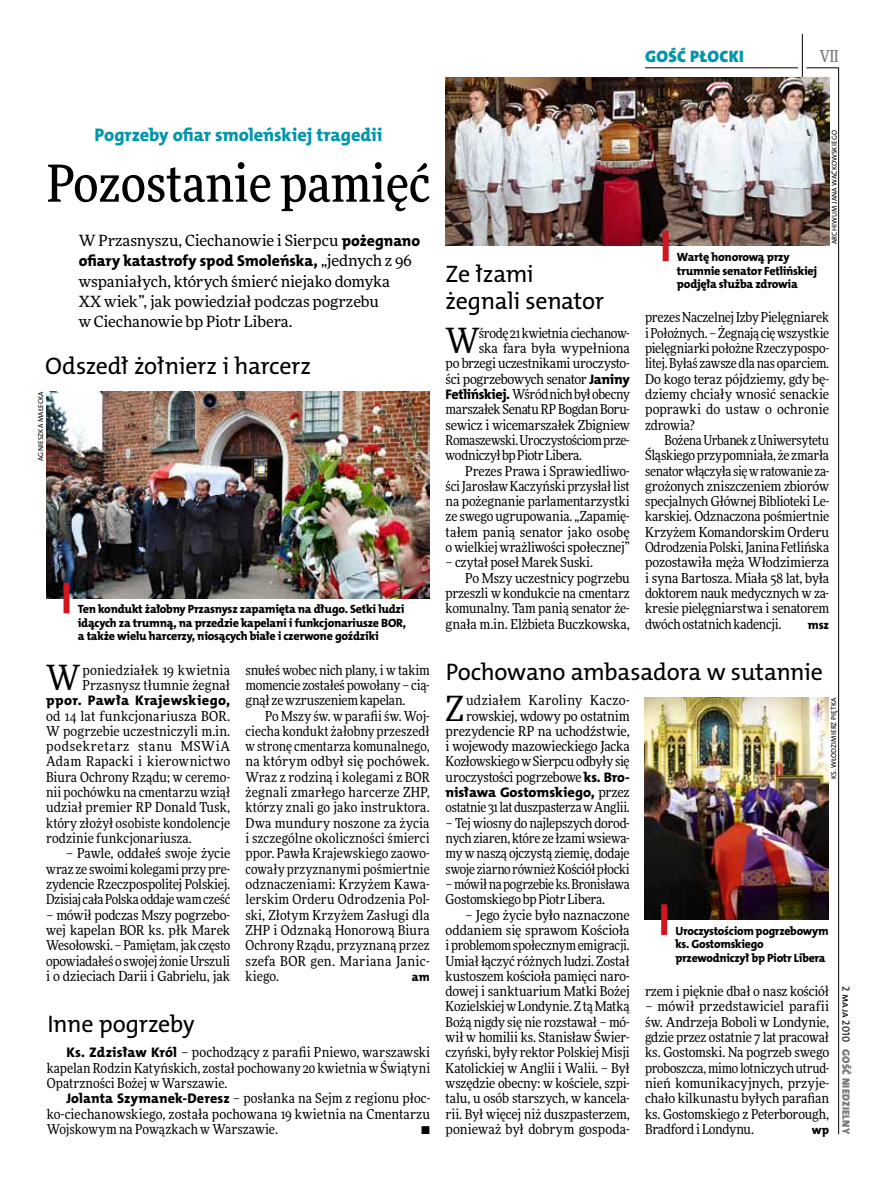
<style>
.page{position:relative;width:893px;height:1191px;background:#fff}
.page>*{position:absolute;margin:0;border:0;box-sizing:border-box;transform-origin:0 0}
.t1{font:500 51px "Freeday Narrow";color:#000}
.t2{font:34.8px "Freeday Narrow News";color:#000}
.t3{font:24px/26.8px "The Mix HP5 Plain";letter-spacing:-.015em;color:#000}
.t4{font:18.3px "The Mix HP8 Ex Bld";letter-spacing:-.005em;color:#0096aa}
.t5{font:16.65px "The Mix HP9 Blk";letter-spacing:.02em;color:#0096aa}
.t6{font:500 16.5px "Freeday Narrow";color:#787779;scale:.9 1}
.t7{font:15.75px "The Mix HP8 Ex Bld";letter-spacing:-.005em;color:#000}
.t8{font:15.45px/20.4px "Freeday News";letter-spacing:-.005em;color:#000}
.t9{font:13.95px "The Mix HP8 Ex Bld";letter-spacing:.01em;color:#000}
.t10{font:13.65px/15.3px "Freeday Narrow News";letter-spacing:-.01em;color:#000;text-align:justify}
.t11{font:13.65px/15.3px "Freeday Narrow News";letter-spacing:.015em;color:#000}
.t12{font:13.65px "Freeday Narrow News";letter-spacing:-.03em;color:#000}
.t13{font:12.3px "The Mix HP8 Ex Bld";color:#000}
.t14{font:12px/13.5px "The Mix HP8 Ex Bld";letter-spacing:-.02em;color:#000}
.t15{font:10.5px "The Mix HP9 Blk";letter-spacing:.025em;color:#787779}
.t16{font:10.5px "The Mix HP5 Plain";color:#000}
.t17{font:7.2px "The Mix HP5 Plain";letter-spacing:.015em;color:#000}
.s1{font-family:"The Mix HP8 Ex Bld";font-size:15.75px}
.s2{font-family:"Freeday News";font-size:15.45px}
.s3{font-family:"The Mix HP8 Ex Bld";font-size:13.95px}
.s4{font-family:"Freeday Narrow News";font-size:13.65px}
</style>
<div class="page">
<hr style="left:806px;top:68px;width:33px;height:1px;background:#000">
<hr style="left:645px;top:68px;width:153px;height:1px;background:#000">
<hr style="left:838px;top:68px;width:1px;height:1066px;background:#000">
<hr style="left:802px;top:34px;width:1px;height:43px;background:#000">
<img style="left:446px;top:77px;width:383px;height:169px">
<img style="left:644px;top:697px;width:184px;height:222px">
<div style="left:663px;top:230px;width:6px;height:31px;background:#d3151f"></div>
<div style="left:661px;top:904px;width:6px;height:31px;background:#d3151f"></div>
<img style="left:46px;top:391px;width:384px;height:207px">
<div style="left:64px;top:583px;width:6px;height:30px;background:#d3151f"></div>
<p class="t5" style="left:645px;top:46px;width:100px">GOŚĆ PŁOCKI</p>
<p class="t6" style="left:820px;top:46px;width:22px">VII</p>
<h3 class="t4" style="left:95px;top:123px;width:289px">Pogrzeby ofiar smoleńskiej tragedii</h3>
<h1 class="t1" style="left:47px;top:152px;width:385px">Pozostanie pamięć</h1>
<p class="t8" style="left:79px;top:230px;width:343px">W Przasnyszu, Ciechanowie i Sierpcu <span class="s1">pożegnano</span></p>
<p class="t7" style="left:79px;top:251px;width:335px">ofiary katastrofy spod Smoleńska, <span class="s2">„jednych z 96</span></p>
<p class="t8" style="left:79px;top:270px;width:313px">wspaniałych, których śmierć niejako domyka<br>XX wiek”, jak powiedział podczas pogrzebu w Ciechanowie bp Piotr Libera.</p>
<h3 class="t3" style="left:45px;top:352px;width:267px">Odszedł żołnierz i harcerz</h3>
<p class="t17" style="left:36px;top:461px;width:70px;rotate:-90deg">Agnieszka Małecka</p>
<p class="t14" style="left:78px;top:602px;width:330px">Ten kondukt żałobny Przasnysz zapamięta na długo. Setki ludzi idących za trumną, na przedzie kapelani i funkcjonariusze BOR, a także wielu harcerzy, niosących białe i czerwone goździki</p>
<h2 class="t2" style="left:46px;top:656px;width:36px">W</h2>
<p class="t11" style="left:82px;top:662px;width:149px">poniedziałek 19 kwietnia<br>Przasnysz tłumnie żegnał</p>
<p class="t9" style="left:46px;top:691px;width:186px">ppor. Pawła Krajewskiego,</p>
<p class="t10" style="left:46px;top:708px;width:186px">od 14 lat funkcjonariusza BOR.<br>W pogrzebie uczestniczyli m.in. podsekretarz stanu MSWiA Adam Rapacki i kierownictwo Biura Ochrony Rządu; w ceremo&shy;nii pochówku na cmentarzu wziął udział premier RP Donald Tusk, który złożył osobiste kondolencje rodzinie funkcjonariusza.</p>
<p class="t10" style="left:46px;top:845px;width:186px;text-indent:20px">– Pawle, oddałeś swoje życie wraz ze swoimi kolegami przy pre&shy;zydencie Rzeczpospolitej Polskiej.<br>Dzisiaj cała Polska oddaje wam cześć</p>
<p class="t10" style="left:46px;top:907px;width:186px">– mówił podczas Mszy pogrzebo&shy;wej kapelan BOR ks. płk Marek Wesołowski. – Pamiętam, jak często opowiadałeś o swojej żonie Urszuli i o dzieciach Darii i Gabrielu, jak</p>
<h3 class="t3" style="left:47px;top:1010px;width:149px">Inne pogrzeby</h3>
<p class="t10" style="left:246px;top:662px;width:186px">snułeś wobec nich plany, i w takim momencie zostałeś powołany – cią&shy;gnął ze wzruszeniem kapelan.</p>
<p class="t10" style="left:246px;top:708px;width:186px;text-indent:20px">Po Mszy św. w parafii św. Woj&shy;ciecha kondukt żałobny przeszedł w stronę cmentarza komunalnego, na którym odbył się pochówek.<br>Wraz z rodziną i kolegami z BOR żegnali zmarłego harcerze ZHP, którzy znali go jako instruktora.<br>Dwa mundury noszone za życia i szczególne okoliczności śmierci ppor. Pawła Krajewskiego zaowo&shy;cowały przyznanymi pośmiertnie odznaczeniami: Krzyżem Kawa&shy;lerskim Orderu Odrodzenia Pol&shy;ski, Złotym Krzyżem Zasługi dla ZHP i Odznaką Honorową Biura Ochrony Rządu, przyznaną przez szefa BOR gen. Mariana Janic&shy;kiego.</p>
<p class="t13" style="left:412px;top:968px;width:19px">am</p>
<p class="t10" style="left:47px;top:1044px;width:385px;text-indent:20px"><span class="s3">Ks. Zdzisław Król</span> – pochodzący z parafii Pniewo, warszawski kapelan Rodzin Katyńskich, został pochowany 20 kwietnia w Świątyni Opatrzności Bożej w Warszawie.</p>
<p class="t10" style="left:47px;top:1090px;width:385px;text-indent:20px"><span class="s3">Jolanta Szymanek-Deresz</span> – posłanka na Sejm z regionu płoc&shy;ko-ciechanowskiego, została pochowana 19 kwietnia na Cmentarzu Wojskowym na Powązkach w Warszawie.</p>
<p class="t10" style="left:421px;top:1121px;width:11px">•</p>
<h3 class="t3" style="left:446px;top:260px;width:160px">Ze łzami żegnali senator</h3>
<h2 class="t2" style="left:446px;top:319px;width:36px">W</h2>
<p class="t10" style="left:479px;top:325px;width:152px">środę 21 kwietnia ciechanow-</p>
<p class="t10" style="left:479px;top:340px;width:152px">ska fara była wypełniona</p>
<p class="t10" style="left:446px;top:356px;width:186px">po brzegi uczestnikami uroczysto-</p>
<p class="t10" style="left:446px;top:371px;width:186px">ści pogrzebowych senator <span class="s3">Janiny</span></p>
<p class="t10" style="left:446px;top:386px;width:186px"><span class="s3">Fetlińskiej.</span> Wśród nich był obecny</p>
<p class="t10" style="left:446px;top:401px;width:186px">marszałek Senatu RP Bogdan Boru-</p>
<p class="t10" style="left:446px;top:417px;width:186px">sewicz i wicemarszałek Zbigniew</p>
<p class="t12" style="left:446px;top:432px;width:186px">Romaszewski. Uroczystościom prze-</p>
<p class="t10" style="left:446px;top:447px;width:138px">wodniczył bp Piotr Libera.</p>
<p class="t10" style="left:465px;top:463px;width:166px">Prezes Prawa i Sprawiedliwo-</p>
<p class="t10" style="left:446px;top:478px;width:186px">ści Jarosław Kaczyński przysłał list</p>
<p class="t10" style="left:446px;top:493px;width:186px">na pożegnanie parlamentarzystki</p>
<p class="t10" style="left:446px;top:509px;width:186px">ze swego ugrupowania. „Zapamię-</p>
<p class="t10" style="left:446px;top:524px;width:186px">tałem panią senator jako osobę</p>
<p class="t10" style="left:446px;top:539px;width:186px">o wielkiej wrażliwości społecznej”</p>
<p class="t10" style="left:446px;top:555px;width:149px">– czytał poseł Marek Suski.</p>
<p class="t10" style="left:465px;top:570px;width:166px">Po Mszy uczestnicy pogrzebu</p>
<p class="t10" style="left:446px;top:585px;width:186px">przeszli w kondukcie na cmentarz</p>
<p class="t10" style="left:446px;top:600px;width:186px">komunalny. Tam panią senator że-</p>
<p class="t10" style="left:446px;top:616px;width:186px">gnała m.in. Elżbieta Buczkowska,</p>
<p class="t14" style="left:677px;top:250px;width:142px">Wartę honorową przy trumnie senator Fetlińskiej podjęła służba zdrowia</p>
<p class="t17" style="left:830px;top:244px;width:115px;rotate:-90deg">archiwum Jana Waćkowskiego</p>
<p class="t10" style="left:645px;top:310px;width:186px">prezes Naczelnej Izby Pielęgniarek i Położnych. – Żegnają cię wszystkie pielęgniarki położne Rzeczypospo&shy;litej. Byłaś zawsze dla nas oparciem.<br>Do kogo teraz pójdziemy, gdy bę&shy;dziemy chciały wnosić senackie poprawki do ustaw o ochronie zdrowia?</p>
<p class="t10" style="left:645px;top:432px;width:186px;text-indent:20px">Bożena Urbanek z Uniwersytetu Śląskiego przypomniała, że zmarła senator włączyła się w ratowanie za&shy;grożonych zniszczeniem zbiorów specjalnych Głównej Biblioteki Le&shy;karskiej. Odznaczona pośmiertnie Krzyżem Komandorskim Orderu Odrodzenia Polski, Janina Fetlińska pozostawiła męża Włodzimierza i syna Bartosza. Miała 58 lat, była doktorem nauk medycznych w za&shy;kresie pielęgniarstwa i senatorem dwóch ostatnich kadencji.</p>
<p class="t13" style="left:808px;top:616px;width:23px">msz</p>
<h3 class="t3" style="left:446px;top:658px;width:379px">Pochowano ambasadora w sutannie</h3>
<h2 class="t2" style="left:446px;top:686px;width:20px">Z</h2>
<p class="t10" style="left:446px;top:692px;width:186px;text-align:right">udziałem Karoliny Kaczo&shy;rowskiej, wdowy po ostatnim prezydencie RP na uchodźstwie, i wojewody mazowieckiego Jacka<br>Kozłowskiego w Sierpcu odbyły się uroczystości pogrzebowe <span class="s3">ks. Bro-</span></p>
<p class="t9" style="left:446px;top:783px;width:186px">nisława Gostomskiego, <span class="s4">przez</span></p>
<p class="t10" style="left:446px;top:799px;width:186px">ostatnie 31 lat duszpasterza w Anglii.</p>
<p class="t10" style="left:446px;top:815px;width:186px">– Tej wiosny do najlepszych dorod&shy;nych ziaren, które ze łzami wsiewa&shy;my w naszą ojczystą ziemię, dodaje swoje ziarno również Kościół płocki</p>
<p class="t10" style="left:446px;top:876px;width:186px">– mówił na pogrzebie ks. Bronisława<br>Gostomskiego bp Piotr Libera.</p>
<p class="t10" style="left:446px;top:907px;width:186px;text-indent:20px">– Jego życie było naznaczone oddaniem się sprawom Kościoła i problemom społecznym emigracji.<br>Umiał łączyć różnych ludzi. Został kustoszem kościoła pamięci naro&shy;dowej i sanktuarium Matki Bożej Kozielskiej w Londynie. Z tą Matką Bożą nigdy się nie rozstawał – mó&shy;wił w homilii ks. Stanisław Świer&shy;czyński, były rektor Polskiej Misji Katolickiej w Anglii i Walii. – Był wszędzie obecny: w kościele, szpi&shy;talu, u osób starszych, w kancela&shy;rii. Był więcej niż duszpasterzem, ponieważ był dobrym gospoda-</p>
<p class="t17" style="left:829px;top:778px;width:82px;rotate:-90deg">ks. Włodzimierz Piętka</p>
<p class="t14" style="left:675px;top:924px;width:155px">Uroczystościom pogrzebowym ks. Gostomskiego przewodniczył bp Piotr Libera</p>
<p class="t10" style="left:645px;top:983px;width:186px">rzem i pięknie dbał o nasz kościół</p>
<p class="t10" style="left:645px;top:998px;width:186px">– mówił przedstawiciel parafii św. Andrzeja Boboli w Londynie, gdzie przez ostatnie 7 lat pracował ks. Gostomski. Na pogrzeb swego proboszcza, mimo lotniczych utrud&shy;nień komunikacyjnych, przyje&shy;chało kilkunastu byłych parafian ks. Gostomskiego z Peterborough, Bradford i Londynu.</p>
<p class="t16" style="left:853px;top:986px;width:58px;rotate:90deg">2 maja 2010</p>
<p class="t15" style="left:853px;top:1049px;width:86px;rotate:90deg">GOŚĆ NIEDZIELNY</p>
<p class="t13" style="left:812px;top:1122px;width:19px">wp</p>
</div>
